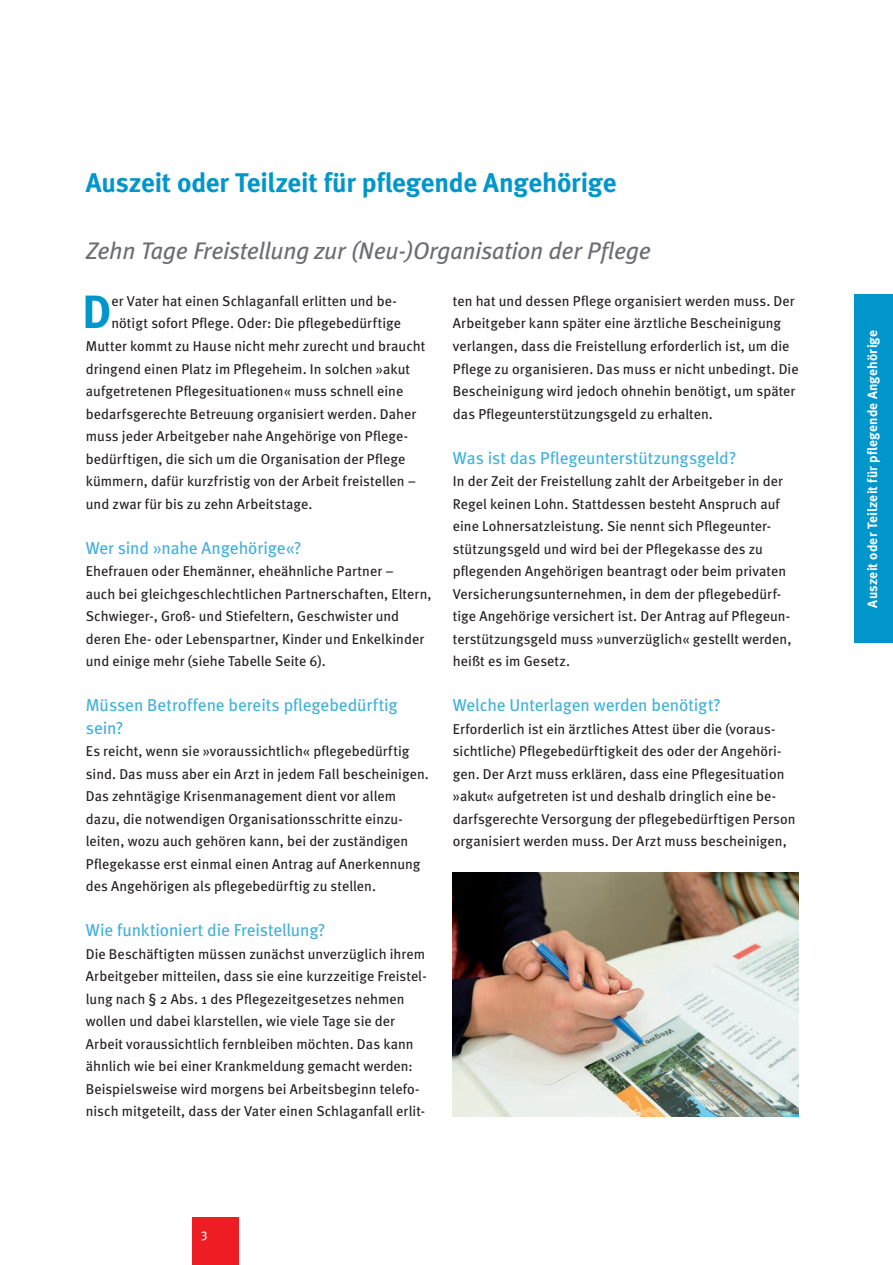
<style>
.page{position:relative;width:893px;height:1265px;background:#fff}
.page>*{position:absolute;margin:0;border:0;box-sizing:border-box;transform-origin:0 0}
.t1{font:700 46.65px "Meta";color:#0096cc}
.t2{font:700 27px "Meta";letter-spacing:-.005em;color:#0096cc}
.t3{font:italic 24px "Meta";letter-spacing:-.01em;color:#6c6d70}
.t4{font:17.25px/22.5px "Meta";letter-spacing:-.005em;color:#41b1db}
.t5{font:14.25px/22.5px "Meta";letter-spacing:.005em;color:#231f20}
.t6{font:700 13.5px "Meta";letter-spacing:.015em;color:#fff}
.t7{font:12.75px "Meta Plus Book Caps";color:#fff}
</style>
<div class="page">
<div style="left:192px;top:1217px;width:47px;height:47px;background:#ee1d23"></div>
<div style="left:853px;top:294px;width:39px;height:349px;background:#0096cc"></div>
<img style="left:453px;top:872px;width:345px;height:244px">
<h2 class="t2" style="left:86px;top:166px;width:532px">Auszeit oder Teilzeit für pflegende Angehörige</h2>
<h3 class="t3" style="left:86px;top:237px;width:566px">Zehn Tage Freistellung zur (Neu-)Organisation der Pflege</h3>
<h1 class="t1" style="left:83px;top:284px;width:30px">D</h1>
<p class="t5" style="left:111px;top:289px;width:287px">er Vater hat einen Schlaganfall erlitten und be-</p>
<p class="t5" style="left:111px;top:312px;width:291px">nötigt sofort Pflege. Oder: Die pflegebedürftige</p>
<p class="t5" style="left:86px;top:334px;width:341px">Mutter kommt zu Hause nicht mehr zurecht und braucht</p>
<p class="t5" style="left:86px;top:357px;width:326px">dringend einen Platz im Pflegeheim. In solchen »akut</p>
<p class="t5" style="left:86px;top:379px;width:319px">aufgetretenen Pflegesituationen« muss schnell eine</p>
<p class="t5" style="left:86px;top:402px;width:332px">bedarfsgerechte Betreuung organisiert werden. Daher</p>
<p class="t5" style="left:86px;top:424px;width:324px">muss jeder Arbeitgeber nahe Angehörige von Pflege-</p>
<p class="t5" style="left:86px;top:447px;width:321px">bedürftigen, die sich um die Organisation der Pflege</p>
<p class="t5" style="left:86px;top:469px;width:332px">kümmern, dafür kurzfristig von der Arbeit freistellen –</p>
<p class="t5" style="left:86px;top:492px;width:228px">und zwar für bis zu zehn Arbeitstage.</p>
<p class="t4" style="left:86px;top:536px;width:217px">Wer sind »nahe Angehörige«?</p>
<p class="t5" style="left:86px;top:559px;width:347px">Ehefrauen oder Ehemänner, eheähnliche Partner –<br>auch bei gleichgeschlechtlichen Partnerschaften, Eltern, Schwieger-, Groß- und Stiefeltern, Geschwister und deren Ehe- oder Lebenspartner, Kinder und Enkelkinder und einige mehr (siehe Tabelle Seite 6).</p>
<p class="t4" style="left:86px;top:693px;width:313px">Müssen Betroffene bereits pflegebedürftig sein?</p>
<p class="t5" style="left:86px;top:739px;width:344px">Es reicht, wenn sie »voraussichtlich« pflegebedürftig sind. Das muss aber ein Arzt in jedem Fall bescheinigen.<br>Das zehntägige Krisenmanagement dient vor allem dazu, die notwendigen Organisationsschritte einzu&shy;leiten, wozu auch gehören kann, bei der zuständigen Pflegekasse erst einmal einen Antrag auf Anerkennung des Angehörigen als pflegebedürftig zu stellen.</p>
<p class="t4" style="left:86px;top:918px;width:241px">Wie funktioniert die Freistellung?</p>
<p class="t5" style="left:86px;top:942px;width:342px">Die Beschäftigten müssen zunächst unverzüglich ihrem Arbeitgeber mitteilen, dass sie eine kurzzeitige Freistel&shy;lung nach § 2 Abs. 1 des Pflegezeitgesetzes nehmen wollen und dabei klarstellen, wie viele Tage sie der Arbeit voraussichtlich fernbleiben möchten. Das kann ähnlich wie bei einer Krankmeldung gemacht werden:<br>Beispiels weise wird morgens bei Arbeitsbeginn telefo&shy;nisch mitgeteilt, dass der Vater einen Schlaganfall erlit-</p>
<p class="t5" style="left:453px;top:289px;width:347px">ten hat und dessen Pflege organisiert werden muss. Der Arbeitgeber kann später eine ärztliche Bescheinigung verlangen, dass die Freistellung erforderlich ist, um die Pflege zu organisieren. Das muss er nicht unbedingt. Die Bescheinigung wird jedoch ohnehin benötigt, um später das Pflegeunterstützungsgeld zu erhalten.</p>
<p class="t4" style="left:453px;top:446px;width:285px">Was ist das Pflegeunterstützungsgeld?</p>
<p class="t5" style="left:453px;top:469px;width:340px">In der Zeit der Freistellung zahlt der Arbeitgeber in der Regel keinen Lohn. Stattdessen besteht Anspruch auf eine Lohnersatzleistung. Sie nennt sich Pflegeunter&shy;stützungsgeld und wird bei der Pflegekasse des zu pflegenden Angehörigen beantragt oder beim privaten Versicherungsunternehmen, in dem der pflegebedürf&shy;tige Angehörige versichert ist. Der Antrag auf Pflegeun&shy;terstützungsgeld muss »unverzüglich« gestellt werden, heißt es im Gesetz.</p>
<p class="t4" style="left:453px;top:693px;width:269px">Welche Unterlagen werden benötigt?</p>
<p class="t5" style="left:453px;top:717px;width:344px">Erforderlich ist ein ärztliches Attest über die (voraus&shy;sichtliche) Pflegebedürftigkeit des oder der Angehöri&shy;gen. Der Arzt muss erklären, dass eine Pflegesituation »akut« aufgetreten ist und deshalb dringlich eine be&shy;darfsgerechte Versorgung der pflegebedürftigen Person organisiert werden muss. Der Arzt muss bescheinigen,</p>
<p class="t7" style="left:201px;top:1228px;width:8px">3</p>
<p class="t6" style="left:864px;top:607px;width:279px;rotate:-90deg">Auszeit oder Teilzeit für pflegende Angehörige</p>
</div>
